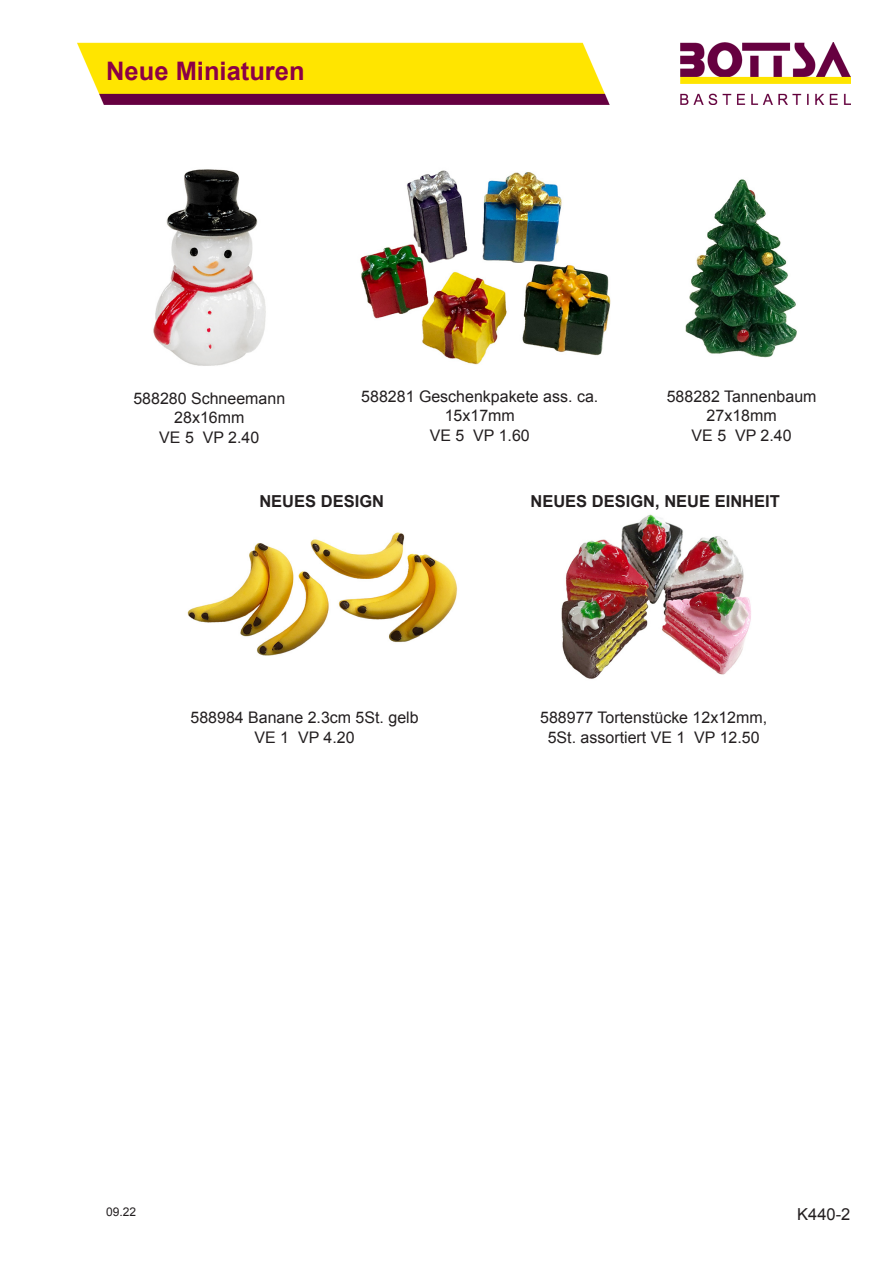
<style>
.page{position:relative;width:893px;height:1263px;background:#fff}
.page>*{position:absolute;margin:0;border:0;box-sizing:border-box;transform-origin:0 0}
.t1{font:700 25.5px "Arial";color:#8b0046}
.t2{font:700 16.5px "Arial";color:#231f20}
.t3{font:16.5px "Arial";color:#231f20}
.t4{font:15.9px/19.2px "Arial";color:#231f20;text-align:center}
.t5{font:12px "Arial";color:#231f20}
</style>
<div class="page">
<img style="left:78px;top:43px;width:772px;height:61px">
<img style="left:561px;top:514px;width:190px;height:165px">
<img style="left:187px;top:532px;width:271px;height:124px">
<img style="left:360px;top:170px;width:251px;height:195px">
<img style="left:685px;top:179px;width:112px;height:179px">
<img style="left:153px;top:169px;width:113px;height:197px">
<p class="t1" style="left:106px;top:54px;width:200px">Neue Miniaturen</p>
<p class="t4" style="left:133px;top:389px;width:153px">588280 Schneemann<br>28x16mm</p>
<p class="t4" style="left:159px;top:427px;width:102px">VE 5 VP 2.40</p>
<p class="t4" style="left:361px;top:387px;width:239px">588281 Geschenkpakete ass. ca.<br>15x17mm</p>
<p class="t4" style="left:430px;top:426px;width:102px">VE 5 VP 1.60</p>
<p class="t4" style="left:667px;top:387px;width:151px">588282 Tannenbaum</p>
<p class="t4" style="left:707px;top:406px;width:72px">27x18mm</p>
<p class="t4" style="left:692px;top:426px;width:102px">VE 5 VP 2.40</p>
<p class="t2" style="left:259px;top:490px;width:126px">NEUES DESIGN</p>
<p class="t2" style="left:530px;top:490px;width:251px">NEUES DESIGN, NEUE EINHEIT</p>
<p class="t4" style="left:190px;top:708px;width:230px">588984 Banane 2.3cm 5St. gelb</p>
<p class="t4" style="left:255px;top:728px;width:102px">VE 1 VP 4.20</p>
<p class="t4" style="left:540px;top:708px;width:228px">588977 Tortenstücke 12x12mm,<br>5St. assortiert VE 1 VP 12.50</p>
<p class="t5" style="left:106px;top:1204px;width:32px">09.22</p>
<p class="t3" style="left:797px;top:1203px;width:55px">K440-2</p>
</div>
